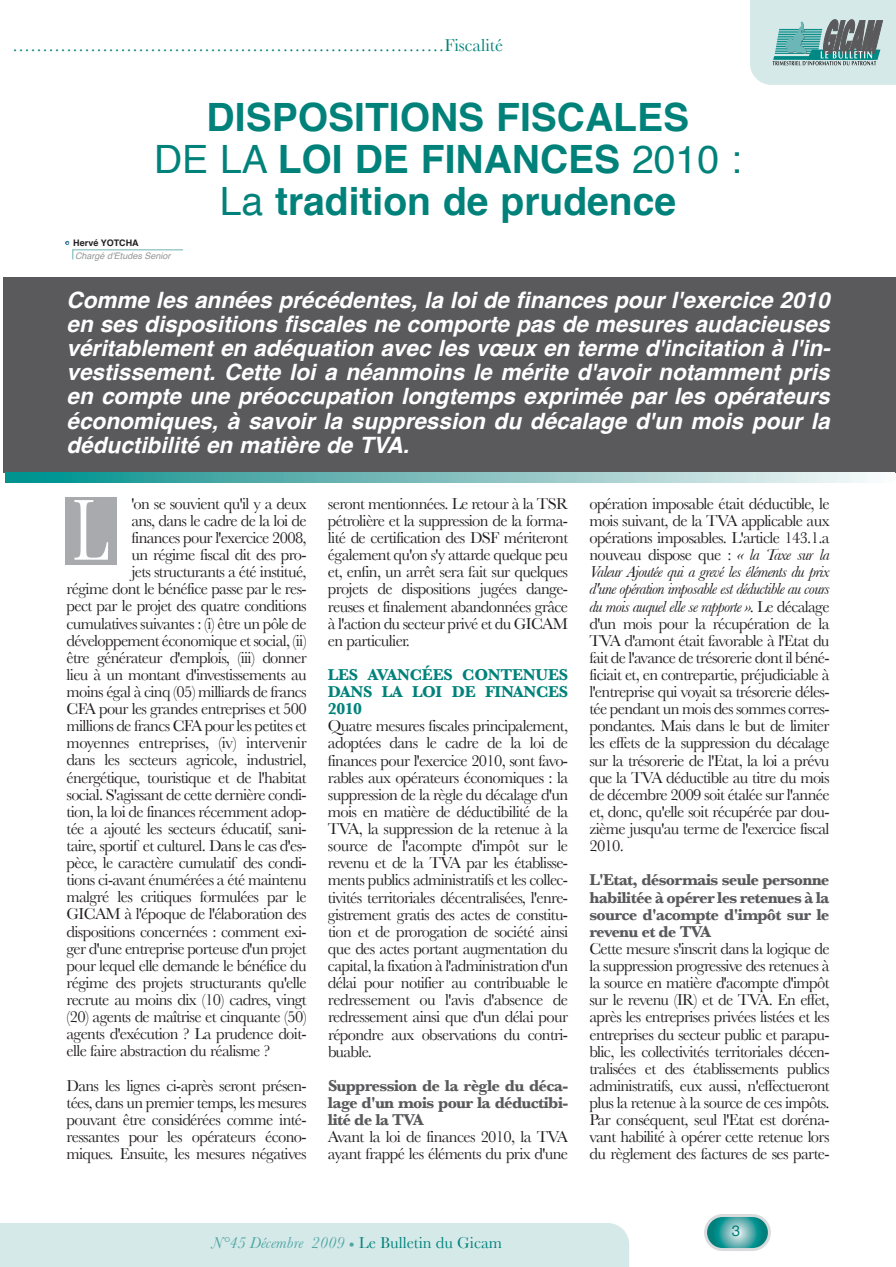
<style>
.page{position:relative;width:896px;height:1267px;background:#fff}
.page>*{position:absolute;margin:0;border:0;box-sizing:border-box;transform-origin:0 0}
.t1{font:90px "Baskerville";color:#fff;scale:.66 1}
.t2{font:700 39px/42px "Helvetica";color:#00827a;text-align:center}
.t3{font:italic 700 22.5px/24px "Helvetica";color:#fff;text-align:justify}
.t4{font:18px "Baskerville";color:#00827a}
.t5{font:16.5px/17.1px "Baskerville";letter-spacing:-.04em;color:#231f20;text-align:justify}
.t6{font:700 16.5px/17.1px "Baskerville";letter-spacing:-.045em;color:#5a5a5d;text-align:justify}
.t7{font:700 16.5px/17.1px "Baskerville";letter-spacing:-.015em;color:#00827a;text-align:justify}
.t8{font:16.5px "Baskerville";color:#00827a}
.t9{font:15px "Helvetica";color:#00807a}
.t10{font:italic 9px "Helvetica";color:#939598}
.t11{font:700 9px "Helvetica";color:#231f20}
.s1{font-weight:400}
.s2{font-style:italic}
.s3{font-style:italic;color:#50a6a3}
.s4{color:#50a6a3}
</style>
<div class="page">
<svg style="left:705px;top:1215px;width:64px;height:34px;background:#4ba7a6"></svg>
<div style="left:703px;top:1213px;width:67px;height:37px;border:3px solid #dadbdd;border-radius:17px"></div>
<div style="left:3px;top:277px;width:892px;height:195px;background:#5a5a5d"></div>
<div style="left:65px;top:497px;width:51px;height:68px;background:#a8aaad"></div>
<hr style="left:72px;top:249px;width:111px;height:1px;background:#6cb3b1">
<svg style="left:65px;top:241px;width:8px;height:18px"></svg>
<svg style="left:5px;top:472px;width:863px;height:10px;background:#7cbfbe"></svg>
<svg style="left:750px;top:0;width:146px;height:85px;background:#afcbcb"></svg>
<div style="left:0;top:1223px;width:629px;height:44px;background:#d5e9e9"></div>
<p class="t4" style="left:12px;top:35px;width:492px">………………………………………………………………Fiscalité</p>
<h2 class="t2" style="left:154px;top:99px;width:589px">DISPOSITIONS FISCALES<br><span class="s1">DE LA</span> LOI DE FINANCES <span class="s1">2010 :<br>La</span> tradition de prudence</h2>
<p class="t11" style="left:73px;top:239px;width:67px">Hervé YOTCHA</p>
<p class="t10" style="left:75px;top:252px;width:97px">Chargé d'Etudes Senior</p>
<p class="t3" style="left:67px;top:290px;width:764px">Comme les années précédentes, la loi de finances pour l'exercice 2010 en ses dispositions fiscales ne comporte pas de mesures audacieuses véritablement en adéquation avec les vœux en terme d'incitation à l'in&shy;vestissement. Cette loi a néanmoins le mérite d'avoir notamment pris en compte une préoccupation longtemps exprimée par les opérateurs économiques, à savoir la suppression du décalage d'un mois pour la déductibilité en matière de TVA.</p>
<p class="t5" style="left:131px;top:495px;width:177px">'on se souvient qu'il y a deux</p>
<p class="t5" style="left:131px;top:512px;width:177px">ans, dans le cadre de la loi de</p>
<p class="t5" style="left:131px;top:529px;width:177px">finances pour l'exercice 2008,</p>
<p class="t5" style="left:131px;top:546px;width:177px">un régime fiscal dit des pro-</p>
<p class="t5" style="left:131px;top:563px;width:177px">jets structurants a été institué,</p>
<p class="t5" style="left:67px;top:580px;width:241px">régime dont le bénéfice passe par le res-</p>
<p class="t5" style="left:67px;top:597px;width:241px">pect par le projet des quatre conditions</p>
<p class="t5" style="left:67px;top:614px;width:241px">cumulatives suivantes : (i) être un pôle de</p>
<p class="t5" style="left:67px;top:631px;width:241px">développement économique et social, (ii)</p>
<p class="t5" style="left:67px;top:648px;width:241px">être générateur d'emplois, (iii) donner</p>
<p class="t5" style="left:67px;top:666px;width:241px">lieu à un montant d'investissements au</p>
<p class="t5" style="left:67px;top:683px;width:241px">moins égal à cinq (05) milliards de francs</p>
<p class="t5" style="left:67px;top:700px;width:241px">CFA pour les grandes entreprises et 500</p>
<p class="t5" style="left:67px;top:717px;width:241px">millions de francs CFA pour les petites et</p>
<p class="t5" style="left:67px;top:734px;width:241px">moyennes entreprises, (iv) intervenir</p>
<p class="t5" style="left:67px;top:751px;width:241px">dans les secteurs agricole, industriel,</p>
<p class="t5" style="left:67px;top:768px;width:241px">énergétique, touristique et de l'habitat</p>
<p class="t5" style="left:67px;top:785px;width:241px">social. S'agissant de cette dernière condi-</p>
<p class="t5" style="left:67px;top:802px;width:241px">tion, la loi de finances récemment adop-</p>
<p class="t5" style="left:67px;top:819px;width:241px">tée a ajouté les secteurs éducatif, sani-</p>
<p class="t5" style="left:67px;top:837px;width:241px">taire, sportif et culturel. Dans le cas d'es-</p>
<p class="t5" style="left:67px;top:854px;width:241px">pèce, le caractère cumulatif des condi-</p>
<p class="t5" style="left:67px;top:871px;width:241px">tions ci-avant énumérées a été maintenu</p>
<p class="t5" style="left:67px;top:888px;width:241px">malgré les critiques formulées par le</p>
<p class="t5" style="left:67px;top:905px;width:241px">GICAM à l'époque de l'élaboration des</p>
<p class="t5" style="left:67px;top:922px;width:241px">dispositions concernées : comment exi-</p>
<p class="t5" style="left:66px;top:939px;width:241px">ger d'une entreprise porteuse d'un projet</p>
<p class="t5" style="left:66px;top:956px;width:241px">pour lequel elle demande le bénéfice du</p>
<p class="t5" style="left:66px;top:973px;width:241px">régime des projets structurants qu'elle</p>
<p class="t5" style="left:66px;top:990px;width:241px">recrute au moins dix (10) cadres, vingt</p>
<p class="t5" style="left:66px;top:1008px;width:241px">(20) agents de maîtrise et cinquante (50)</p>
<p class="t5" style="left:66px;top:1025px;width:241px">agents d'exécution ? La prudence doit-</p>
<p class="t5" style="left:66px;top:1042px;width:205px">elle faire abstraction du réalisme ?</p>
<p class="t5" style="left:66px;top:1076px;width:241px">Dans les lignes ci-après seront présen&shy;tées, dans un premier temps, les mesures pouvant être considérées comme inté&shy;ressantes pour les opérateurs écono&shy;miques. Ensuite, les mesures négatives</p>
<h1 class="t1" style="left:73px;top:479px;width:56px">L</h1>
<p class="t5" style="left:328px;top:495px;width:241px">seront mentionnées. Le retour à la TSR pétrolière et la suppression de la forma&shy;lité de certification des DSF mériteront également qu'on s'y attarde quelque peu et, enfin, un arrêt sera fait sur quelques projets de dispositions jugées dange&shy;reuses et finalement abandonnées grâce à l'action du secteur privé et du GICAM en particulier.</p>
<p class="t7" style="left:328px;top:666px;width:241px">LES AVANCÉES CONTENUES DANS LA LOI DE FINANCES 2010</p>
<p class="t5" style="left:328px;top:717px;width:241px">Quatre mesures fiscales principalement, adoptées dans le cadre de la loi de finances pour l'exercice 2010, sont favo&shy;rables aux opérateurs économiques : la suppression de la règle du décalage d'un mois en matière de déductibilité de la TVA, la suppression de la retenue à la source de l'acompte d'impôt sur le revenu et de la TVA par les établisse&shy;ments publics administratifs et les collec&shy;tivités territoriales décentralisées, l'enre&shy;gistrement gratis des actes de constitu&shy;tion et de prorogation de société ainsi que des actes portant augmentation du capital, la fixation à l'administration d'un délai pour notifier au contribuable le redressement ou l'avis d'absence de redressement ainsi que d'un délai pour répondre aux observations du contri&shy;buable.</p>
<p class="t6" style="left:328px;top:1076px;width:241px">Suppression de la règle du déca&shy;lage d'un mois pour la déductibi&shy;lité de la TVA</p>
<p class="t5" style="left:328px;top:1128px;width:241px">Avant la loi de finances 2010, la TVA ayant frappé les éléments du prix d'une</p>
<p class="t5" style="left:589px;top:495px;width:241px">opération imposable était déductible, le mois suivant, de la TVA applicable aux opérations imposables. L'article 143.1.a nouveau dispose que : <span class="s2">« la Taxe sur la Valeur Ajoutée qui a grevé les éléments du prix d'une opération imposable est déductible au cours du mois auquel elle se rapporte »</span>. Le décalage d'un mois pour la récupération de la TVA d'amont était favorable à l'Etat du fait de l'avance de trésorerie dont il béné&shy;ficiait et, en contrepartie, préjudiciable à l'entreprise qui voyait sa trésorerie déles&shy;tée pendant un mois des sommes corres&shy;pondantes. Mais dans le but de limiter les effets de la suppression du décalage sur la trésorerie de l'Etat, la loi a prévu que la TVA déductible au titre du mois de décembre 2009 soit étalée sur l'année et, donc, qu'elle soit récupérée par dou&shy;zième jusqu'au terme de l'exercice fiscal 2010.</p>
<p class="t6" style="left:589px;top:871px;width:241px">L'Etat, désormais seule personne habilitée à opérer les retenues à la source d'acompte d'impôt sur le revenu et de TVA</p>
<p class="t5" style="left:589px;top:939px;width:241px">Cette mesure s'inscrit dans la logique de la suppression progressive des retenues à la source en matière d'acompte d'impôt sur le revenu (IR) et de TVA. En effet, après les entreprises privées listées et les entreprises du secteur public et parapu&shy;blic, les collectivités territoriales décen&shy;tralisées et des établissements publics administratifs, eux aussi, n'effectueront plus la retenue à la source de ces impôts.<br>Par conséquent, seul l'Etat est doréna&shy;vant habilité à opérer cette retenue lors du règlement des factures de ses parte-</p>
<p class="t8" style="left:212px;top:1232px;width:291px"><span class="s3">N°45 Décembre 2009</span> <span class="s4">•</span> Le Bulletin du Gicam</p>
<p class="t9" style="left:731px;top:1223px;width:10px">3</p>
</div>
